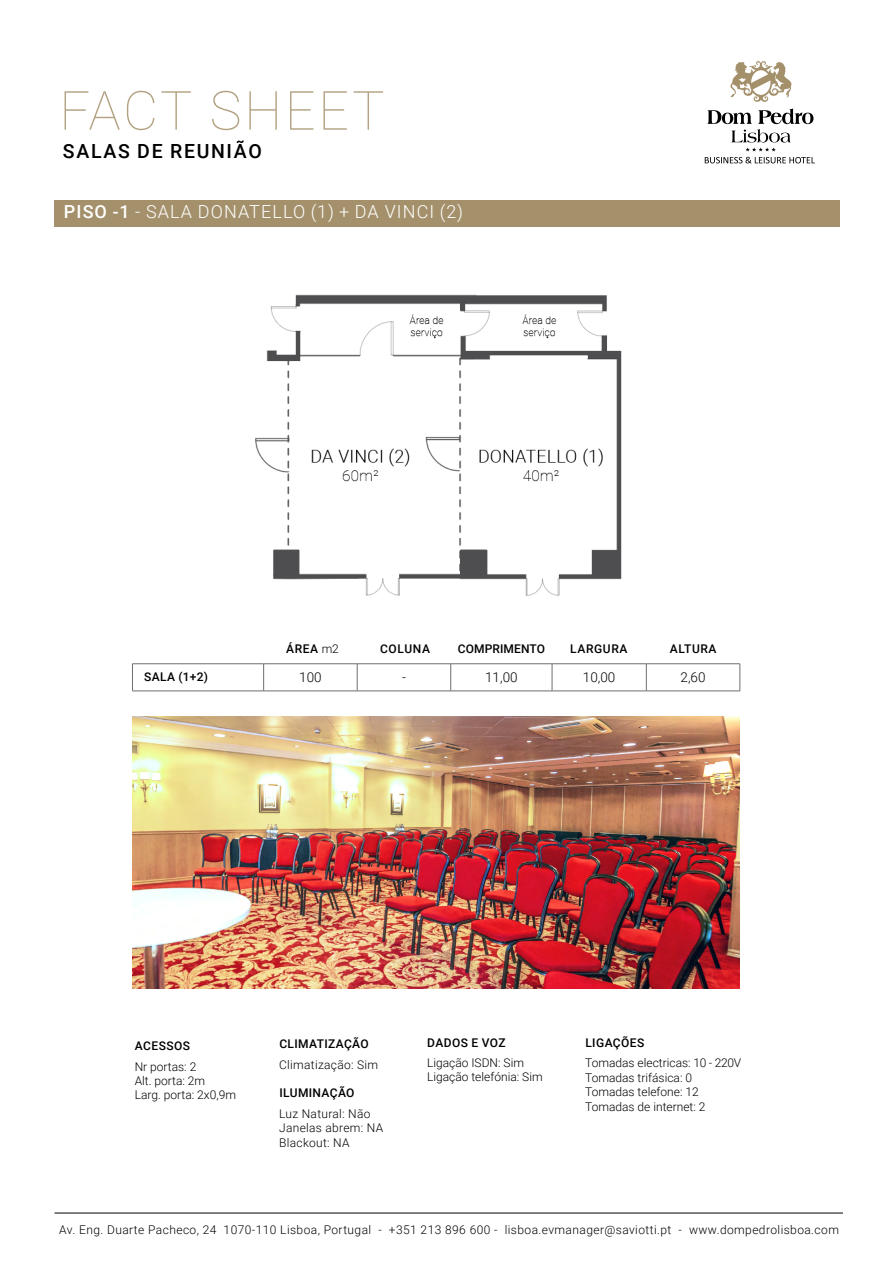
<style>
.page{position:relative;width:893px;height:1263px;background:#fff}
.page>*{position:absolute;margin:0;border:0;box-sizing:border-box;transform-origin:0 0}
.t1{font:100 54px "Roboto";letter-spacing:.05em;color:#b3a282}
.t2{font:500 19.5px "Roboto";letter-spacing:.085em;color:#000}
.t3{font:300 18px "Roboto";letter-spacing:.06em;color:#fff}
.t4{font:300 13.5px "Roboto";color:#000}
.t5{font:300 12px/14.4px "Roboto";letter-spacing:.025em;color:#000}
.t6{font:300 12px/14.4px "Roboto";color:#000}
.t7{font:500 12px "Roboto";letter-spacing:.035em;color:#000}
.t8{font:500 12px "Roboto";letter-spacing:.01em;color:#000}
.s1{font-weight:500}
.s2{font-weight:300}
</style>
<div class="page">
<div style="left:55px;top:201px;width:785px;height:26px;background:#a4916c"></div>
<img style="left:255px;top:294px;width:367px;height:302px">
<svg style="left:705px;top:109px;width:110px;height:54px"></svg>
<svg style="left:730px;top:61px;width:61px;height:41px"></svg>
<img style="left:132px;top:716px;width:608px;height:272px">
<hr style="left:132px;top:663px;width:132px;height:1px;background:#6d6e71">
<svg style="left:132px;top:664px;width:1px;height:27px"></svg>
<hr style="left:264px;top:663px;width:93px;height:1px;background:#6d6e71">
<svg style="left:263px;top:664px;width:1px;height:27px"></svg>
<hr style="left:357px;top:663px;width:94px;height:1px;background:#6d6e71">
<svg style="left:357px;top:664px;width:1px;height:27px"></svg>
<hr style="left:451px;top:663px;width:101px;height:1px;background:#6d6e71">
<svg style="left:450px;top:664px;width:1px;height:27px"></svg>
<hr style="left:552px;top:663px;width:94px;height:1px;background:#6d6e71">
<svg style="left:552px;top:664px;width:1px;height:27px"></svg>
<hr style="left:646px;top:663px;width:94px;height:1px;background:#6d6e71">
<svg style="left:646px;top:664px;width:1px;height:27px"></svg>
<svg style="left:740px;top:664px;width:1px;height:27px"></svg>
<hr style="left:132px;top:691px;width:132px;height:1px;background:#6d6e71">
<hr style="left:264px;top:691px;width:93px;height:1px;background:#6d6e71">
<hr style="left:357px;top:691px;width:94px;height:1px;background:#6d6e71">
<hr style="left:451px;top:691px;width:101px;height:1px;background:#6d6e71">
<hr style="left:552px;top:691px;width:94px;height:1px;background:#6d6e71">
<hr style="left:646px;top:691px;width:94px;height:1px;background:#6d6e71">
<hr style="left:55px;top:1213px;width:788px;height:1px;background:#000">
<h1 class="t1" style="left:59px;top:73px;width:327px">FACT SHEET</h1>
<h2 class="t2" style="left:63px;top:137px;width:200px">SALAS DE REUNIÃO</h2>
<h3 class="t3" style="left:64px;top:199px;width:400px"><span class="s1">PISO -1</span> - SALA DONATELLO (1) + DA VINCI (2)</h3>
<p class="t7" style="left:286px;top:641px;width:54px">ÁREA <span class="s2">m2</span></p>
<p class="t7" style="left:380px;top:641px;width:51px">COLUNA</p>
<p class="t8" style="left:458px;top:641px;width:89px">COMPRIMENTO</p>
<p class="t7" style="left:570px;top:641px;width:59px">LARGURA</p>
<p class="t7" style="left:670px;top:641px;width:48px">ALTURA</p>
<p class="t7" style="left:144px;top:669px;width:65px">SALA (1+2)</p>
<p class="t4" style="left:299px;top:668px;width:24px">100</p>
<p class="t4" style="left:402px;top:668px;width:5px">-</p>
<p class="t4" style="left:485px;top:668px;width:34px">11,00</p>
<p class="t4" style="left:583px;top:668px;width:34px">10,00</p>
<p class="t4" style="left:681px;top:668px;width:27px">2,60</p>
<p class="t7" style="left:135px;top:1037px;width:57px">ACESSOS</p>
<p class="t6" style="left:135px;top:1058px;width:103px">Nr portas: 2<br>Alt. porta: 2m<br>Larg. porta: 2x0,9m</p>
<p class="t7" style="left:279px;top:1035px;width:91px">CLIMATIZAÇÃO</p>
<p class="t5" style="left:279px;top:1056px;width:101px">Climatização: Sim</p>
<p class="t7" style="left:279px;top:1085px;width:77px">ILUMINAÇÃO</p>
<p class="t5" style="left:279px;top:1106px;width:106px">Luz Natural: Não<br>Janelas abrem: NA<br>Blackout: NA</p>
<p class="t7" style="left:427px;top:1034px;width:80px">DADOS E VOZ</p>
<p class="t6" style="left:427px;top:1055px;width:117px">Ligação ISDN: Sim<br>Ligação telefónia: Sim</p>
<p class="t7" style="left:585px;top:1034px;width:61px">LIGAÇÕES</p>
<p class="t6" style="left:585px;top:1055px;width:157px">Tomadas electricas: 10 - 220V<br>Tomadas trifásica: 0<br>Tomadas telefone: 12<br>Tomadas de internet: 2</p>
<p class="t5" style="left:59px;top:1222px;width:781px">Av. Eng. Duarte Pacheco, 24 1070-110 Lisboa, Portugal - +351 213 896 600 - lisboa.evmanager@saviotti.pt - www.dompedrolisboa.com</p>
</div>
